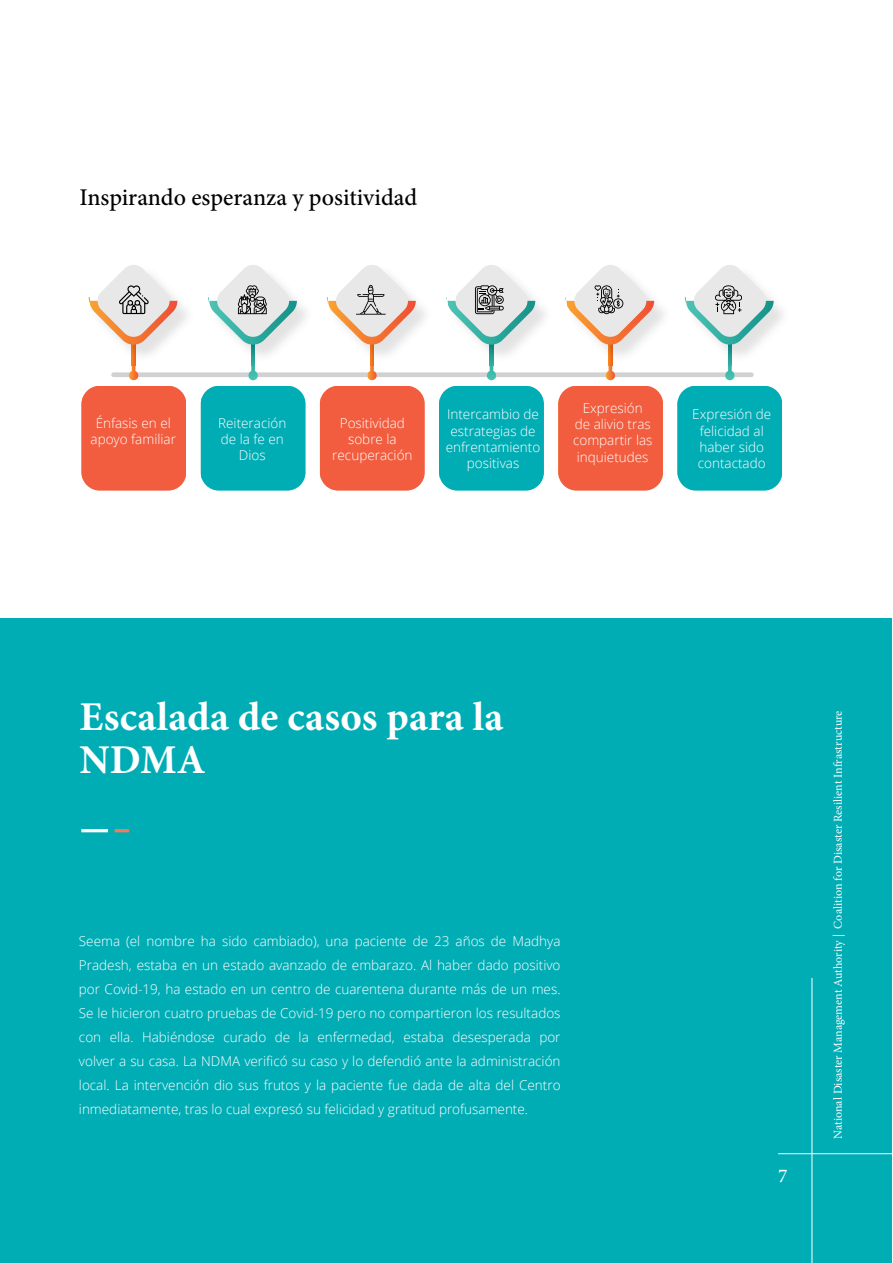
<style>
.page{position:relative;width:893px;height:1263px;background:#fff}
.page>*{position:absolute;margin:0;border:0;box-sizing:border-box;transform-origin:0 0}
.t1{font:700 40.95px "Minion Pro";letter-spacing:.005em;color:#fff}
.t2{font:500 24px "Minion Pro";color:#000}
.t3{font:500 19.5px "Minion Pro";color:#fff}
.t4{font:300 13.5px/16.2px "Open Sans";color:#fff;text-align:center}
.t5{font:12px "Minion Pro";letter-spacing:-.005em;color:#fff}
</style>
<div class="page">
<div style="left:81px;top:386px;width:105px;height:105px;background:#f15d3e"></div>
<img style="left:88px;top:297px;width:99px;height:68px">
<img style="left:132px;top:346px;width:3px;height:19px">
<div style="left:201px;top:386px;width:105px;height:105px;background:#00adb5"></div>
<img style="left:251px;top:346px;width:4px;height:19px">
<div style="left:320px;top:386px;width:105px;height:105px;background:#f15d3e"></div>
<img style="left:370px;top:346px;width:4px;height:19px">
<div style="left:439px;top:386px;width:105px;height:105px;background:#00adb5"></div>
<img style="left:484px;top:300px;width:61px;height:65px">
<img style="left:490px;top:346px;width:3px;height:19px">
<div style="left:558px;top:386px;width:105px;height:105px;background:#f15d3e"></div>
<img style="left:603px;top:300px;width:61px;height:65px">
<img style="left:608px;top:346px;width:4px;height:19px">
<div style="left:677px;top:386px;width:105px;height:105px;background:#00adb5"></div>
<svg style="left:111px;top:365px;width:643px;height:15px"></svg>
<img style="left:728px;top:346px;width:4px;height:19px">
<div style="left:1px;top:619px;width:891px;height:644px;background:#00adb5"></div>
<hr style="left:81px;top:829px;width:27px;height:3px;background:#fff">
<hr style="left:114px;top:829px;width:15px;height:3px;background:#f47b5a">
<svg style="left:89px;top:265px;width:88px;height:81px"></svg>
<svg style="left:208px;top:265px;width:89px;height:81px"></svg>
<svg style="left:327px;top:265px;width:89px;height:81px"></svg>
<svg style="left:446px;top:265px;width:89px;height:81px"></svg>
<svg style="left:565px;top:265px;width:89px;height:81px"></svg>
<svg style="left:685px;top:265px;width:89px;height:81px"></svg>
<hr style="left:812px;top:978px;width:1px;height:285px;background:#fff">
<hr style="left:778px;top:1153px;width:115px;height:1px;background:#fff">
<p class="t2" style="left:80px;top:181px;width:339px">Inspirando esperanza y positividad</p>
<p class="t4" style="left:91px;top:415px;width:87px">Énfasis en el apoyo familiar</p>
<p class="t4" style="left:218px;top:415px;width:70px">Reiteración de la fe en<br>Dios</p>
<p class="t4" style="left:332px;top:415px;width:82px">Positividad sobre la recuperación</p>
<p class="t4" style="left:446px;top:406px;width:96px">Intercambio de estrategias de enfrentamiento positivas</p>
<p class="t4" style="left:573px;top:400px;width:81px">Expresión<br>de alivio tras compartir las inquietudes</p>
<p class="t4" style="left:692px;top:406px;width:81px">Expresión de felicidad al haber sido contactado</p>
<p class="t1" style="left:80px;top:688px;width:425px">Escalada de casos para la</p>
<p class="t1" style="left:80px;top:731px;width:127px">NDMA</p>
<p class="t4" style="left:79px;top:929px;width:483px;line-height:24px;text-align:justify">Seema (el nombre ha sido cambiado), una paciente de 23 años de Madhya Pradesh, estaba en un estado avanzado de embarazo. Al haber dado positivo por Covid-19, ha estado en un centro de cuarentena durante más de un mes.<br>Se le hicieron cuatro pruebas de Covid-19 pero no compartieron los resultados con ella. Habiéndose curado de la enfermedad, estaba desesperada por volver a su casa. La NDMA verificó su caso y lo defendió ante la administración local. La intervención dio sus frutos y la paciente fue dada de alta del Centro inmediatamente, tras lo cual expresó su felicidad y gratitud profusamente.</p>
<p class="t3" style="left:778px;top:1163px;width:11px">7</p>
<p class="t5" style="left:830px;top:1138px;width:430px;rotate:-90deg">National Disaster Management Authority | Coalition for Disaster Resilient Infrastructure</p>
</div>
